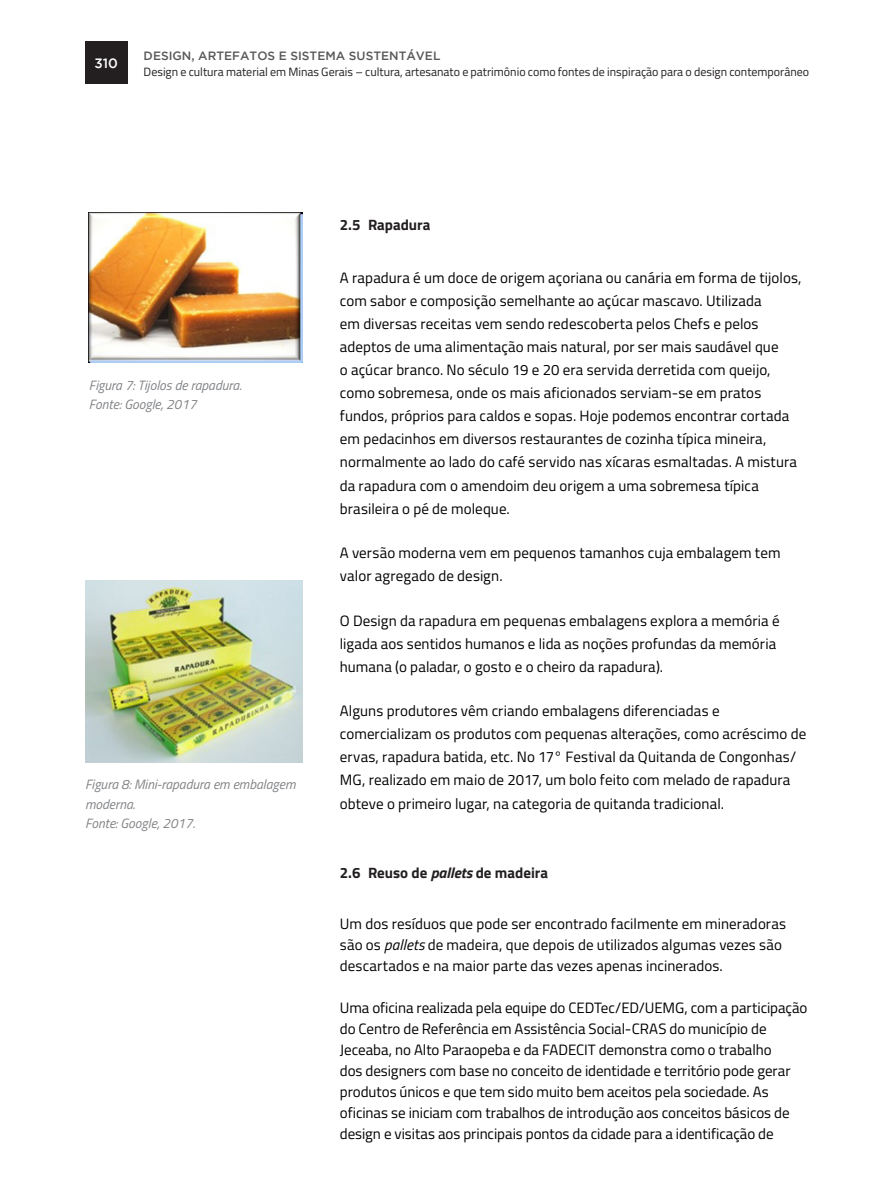
<style>
.page{position:relative;width:893px;height:1191px;background:#fff}
.page>*{position:absolute;margin:0;border:0;box-sizing:border-box;transform-origin:0 0}
.txt{font:15px/23.1px "Titillium Web";letter-spacing:.005em;color:#000}
.peso2{font:700 15px "Titillium Web";color:#231f20}
.boxLateral{font:italic 13.5px/19.5px "Titillium Web";color:#808285}
.t1{font:500 13.5px "Gotham";color:#fff}
.t2{font:12px "Titillium Web";color:#231f20}
.t3{font:500 12px "Gotham";color:#57585a}
.s1{font-style:italic}
</style>
<div class="page">
<div style="left:85px;top:42px;width:43px;height:42px;background:#231f20"></div>
<img style="left:89px;top:213px;width:213px;height:149px">
<img style="left:85px;top:580px;width:217px;height:182px">
<p class="t1" style="left:95px;top:55px;width:25px">310</p>
<p class="t3" style="left:144px;top:49px;width:298px">DESIGN, ARTEFATOS E SISTEMA SUSTENTÁVEL</p>
<p class="t2" style="left:144px;top:63px;width:667px">Design e cultura material em Minas Gerais – cultura, artesanato e patrimônio como fontes de inspiração para o design contemporâneo</p>
<p class="boxLateral" style="left:89px;top:374px;width:154px">Figura 7: Tijolos de rapadura.<br>Fonte: Google, 2017</p>
<p class="boxLateral" style="left:85px;top:774px;width:212px">Figura 8: Mini-rapadura em embalagem moderna.<br>Fonte: Google, 2017.</p>
<p class="peso2" style="left:340px;top:213px;width:92px">2.5 Rapadura</p>
<p class="txt" style="left:340px;top:265px;width:463px">A rapadura é um doce de origem açoriana ou canária em forma de tijolos, com sabor e composição semelhante ao açúcar mascavo. Utilizada<br>em diversas receitas vem sendo redescoberta pelos Chefs e pelos adeptos de uma alimentação mais natural, por ser mais saudável que<br>o açúcar branco. No século 19 e 20 era servida derretida com queijo, como sobremesa, onde os mais aficionados serviam-se em pratos fundos, próprios para caldos e sopas. Hoje podemos encontrar cortada em pedacinhos em diversos restaurantes de cozinha típica mineira, normalmente ao lado do café servido nas xícaras esmaltadas. A mistura da rapadura com o amendoim deu origem a uma sobremesa típica brasileira o pé de moleque.</p>
<p class="txt" style="left:340px;top:540px;width:442px">A versão moderna vem em pequenos tamanhos cuja embalagem tem valor agregado de design.</p>
<p class="txt" style="left:340px;top:608px;width:441px">O Design da rapadura em pequenas embalagens explora a memória é ligada aos sentidos humanos e lida as noções profundas da memória humana (o paladar, o gosto e o cheiro da rapadura).</p>
<p class="txt" style="left:340px;top:698px;width:468px">Alguns produtores vêm criando embalagens diferenciadas e comercializam os produtos com pequenas alterações, como acréscimo de ervas, rapadura batida, etc. No 17° Festival da Quitanda de Congonhas/ MG, realizado em maio de 2017, um bolo feito com melado de rapadura obteve o primeiro lugar, na categoria de quitanda tradicional.</p>
<p class="peso2" style="left:340px;top:861px;width:210px">2.6 Reuso de <span class="s1">pallets</span> de madeira</p>
<p class="txt" style="left:340px;top:912px;width:448px;line-height:21px">Um dos resíduos que pode ser encontrado facilmente em mineradoras são os <span class="s1">pallets</span> de madeira, que depois de utilizados algumas vezes são descartados e na maior parte das vezes apenas incinerados.</p>
<p class="txt" style="left:340px;top:996px;width:469px;line-height:21px">Uma oficina realizada pela equipe do CEDTec/ED/UEMG, com a participação do Centro de Referência em Assistência Social-CRAS do município de Jeceaba, no Alto Paraopeba e da FADECIT demonstra como o trabalho<br>dos designers com base no conceito de identidade e território pode gerar produtos únicos e que tem sido muito bem aceitos pela sociedade. As oficinas se iniciam com trabalhos de introdução aos conceitos básicos de design e visitas aos principais pontos da cidade para a identificação de</p>
</div>
